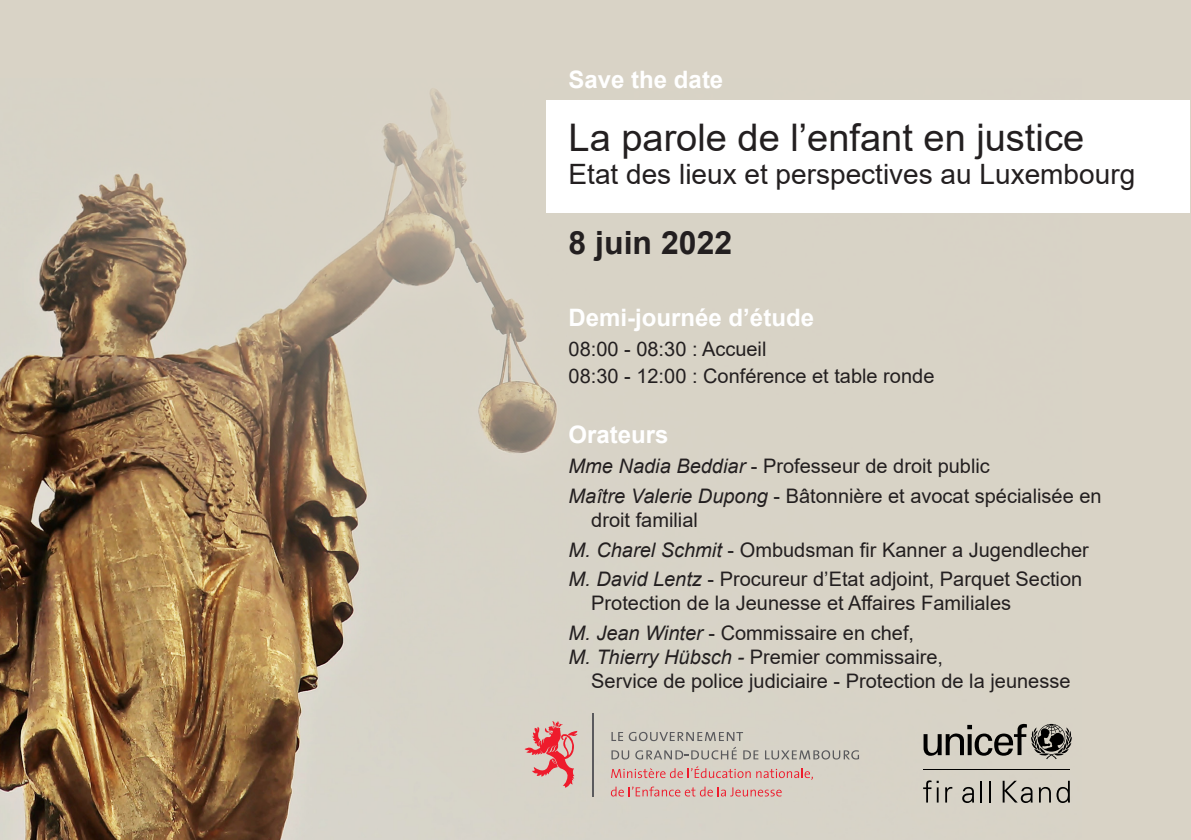
<style>
.page{position:relative;width:1191px;height:840px;background:#fff}
.page>*{position:absolute;margin:0;border:0;box-sizing:border-box;transform-origin:0 0}
.t1{font:38px "Arial";color:#231f20}
.t2{font:700 32px "Arial";color:#231f20}
.t3{font:28px "Arial";color:#231f20}
.t4{font:700 24px "Arial";color:#fff}
.t5{font:20px/24px "Arial";color:#231f20}
.s1{font-style:italic}
</style>
<div class="page">
<div style="left:0;top:0;width:1191px;height:839px;background:#d9d3c6"></div>
<img style="left:0;top:89px;width:1072px;height:750px">
<svg style="left:611px;top:731px;width:12px;height:9px"></svg>
<svg style="left:629px;top:731px;width:114px;height:9px"></svg>
<svg style="left:611px;top:750px;width:18px;height:9px"></svg>
<svg style="left:635px;top:746px;width:101px;height:13px"></svg>
<svg style="left:743px;top:750px;width:15px;height:9px"></svg>
<svg style="left:765px;top:749px;width:94px;height:10px"></svg>
<svg style="left:611px;top:765px;width:139px;height:12px"></svg>
<svg style="left:756px;top:767px;width:57px;height:12px"></svg>
<svg style="left:611px;top:786px;width:170px;height:10px"></svg>
<svg style="left:524px;top:720px;width:54px;height:67px"></svg>
<hr style="left:592px;top:712px;width:2px;height:84px;background:#5a5a5d">
<svg style="left:923px;top:780px;width:15px;height:22px"></svg>
<svg style="left:945px;top:786px;width:7px;height:16px"></svg>
<svg style="left:962px;top:786px;width:12px;height:16px"></svg>
<hr style="left:980px;top:780px;width:2px;height:22px;background:#000">
<svg style="left:989px;top:780px;width:1px;height:22px"></svg>
<svg style="left:1002px;top:780px;width:30px;height:22px"></svg>
<svg style="left:1038px;top:780px;width:32px;height:22px"></svg>
<svg style="left:923px;top:723px;width:148px;height:35px"></svg>
<hr style="left:923px;top:769px;width:147px;height:1px;background:#000">
<div style="left:547px;top:100px;width:643px;height:113px;background:#fff"></div>
<p class="t4" style="left:568px;top:63px;width:156px">Save the date</p>
<p class="t1" style="left:568px;top:111px;width:517px">La parole de l’enfant en justice</p>
<p class="t3" style="left:568px;top:155px;width:568px">Etat des lieux et perspectives au Luxembourg</p>
<p class="t2" style="left:568px;top:220px;width:165px">8 juin 2022</p>
<p class="t4" style="left:568px;top:301px;width:247px">Demi-journée d’étude</p>
<p class="t5" style="left:568px;top:337px;width:199px">08:00 - 08:30 : Accueil</p>
<p class="t5" style="left:568px;top:363px;width:367px">08:30 - 12:00 : Conférence et table ronde</p>
<p class="t4" style="left:568px;top:418px;width:102px">Orateurs</p>
<p class="t5" style="left:568px;top:453px;width:423px"><span class="s1">Mme Nadia Beddiar</span> - Professeur de droit public</p>
<p class="t5" style="left:591px;top:483px;width:512px;text-indent:-23px"><span class="s1">Maître Valerie Dupong</span> - Bâtonnière et avocat spécialisée en droit familial</p>
<p class="t5" style="left:568px;top:537px;width:522px"><span class="s1">M. Charel Schmit</span> - Ombudsman fir Kanner a Jugendlecher</p>
<p class="t5" style="left:591px;top:566px;width:492px;text-indent:-23px"><span class="s1">M. David Lentz</span> - Procureur d’Etat adjoint, Parquet Section<br>Protection de la Jeunesse et Affaires Familiales</p>
<p class="t5" style="left:568px;top:620px;width:347px"><span class="s1">M. Jean Winter</span> - Commissaire en chef,</p>
<p class="t5" style="left:591px;top:644px;width:481px;text-indent:-23px"><span class="s1">M. Thierry Hübsch -</span> Premier commissaire,<br>Service de police judiciaire - Protection de la jeunesse</p>
</div>
